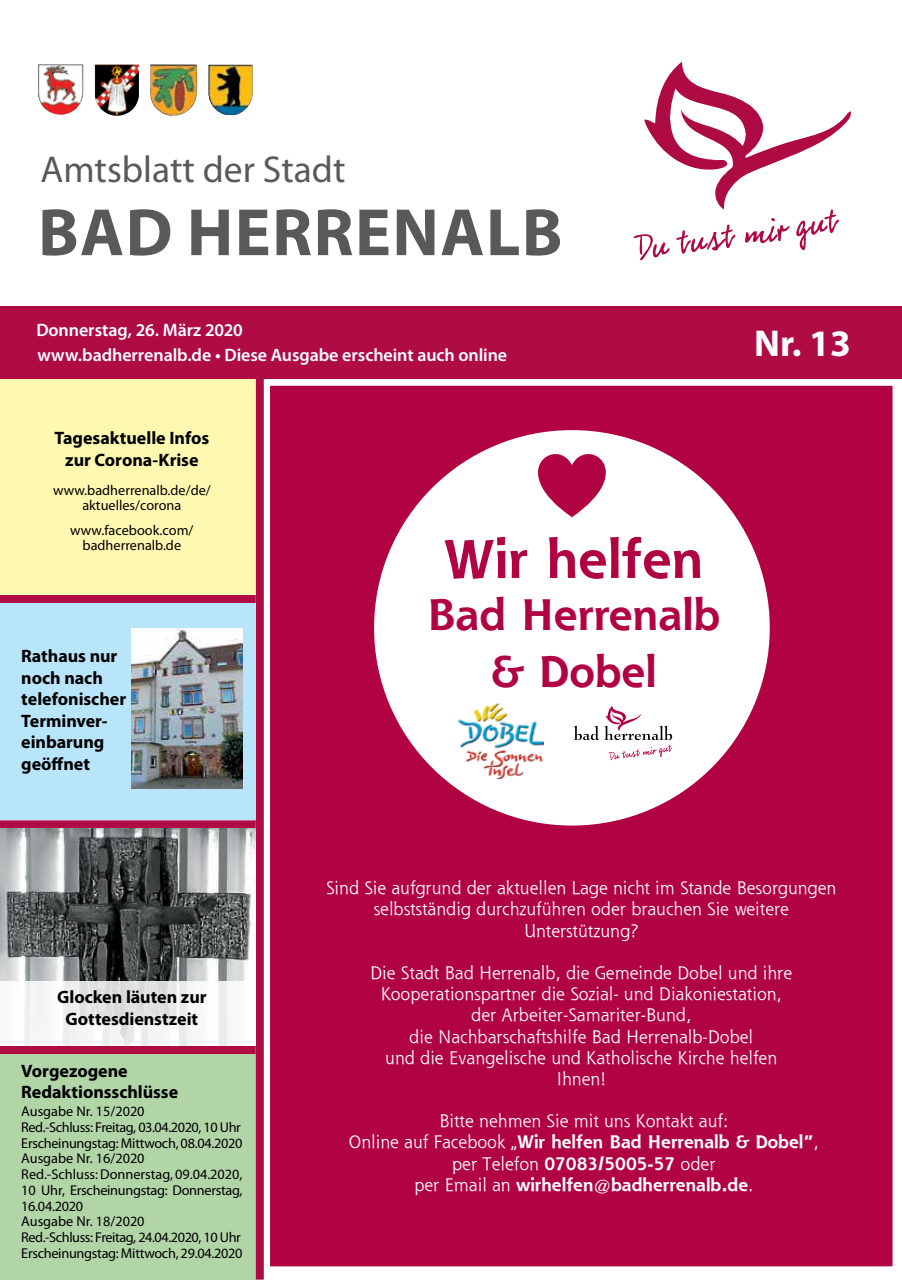
<style>
.page{position:relative;width:902px;height:1280px;background:#fff}
.page>*{position:absolute;margin:0;border:0;box-sizing:border-box;transform-origin:0 0}
.t1{font:700 67.5px "Myriad Pro";letter-spacing:.02em;color:#58595b}
.t2{font:700 53.1px "Shannon";color:#b10342}
.t3{font:700 43.2px/57.4px "Shannon";color:#b10342;text-align:center}
.t4{font:37.5px "Myriad Pro";color:#58595b}
.t5{font:700 37.5px "Myriad Pro";color:#fff}
.t6{font:700 18px/21.6px "Myriad Pro";letter-spacing:-.005em;color:#000;text-align:center}
.t7{font:600 18px "Myriad Pro";letter-spacing:-.005em;color:#fff}
.t8{font:17.7px/21.1px "Shannon";color:#fff;text-align:center}
.t9{font:14.25px/15.8px "Myriad Pro";letter-spacing:-.02em;color:#000}
.t10{font:14.25px/15.8px "Myriad Pro";color:#000;text-align:center}
.s1{font-weight:700}
</style>
<div class="page">
<div style="left:0;top:595px;width:255px;height:8px;background:#af0b45"></div>
<div style="left:0;top:820px;width:255px;height:9px;background:#af0b45"></div>
<div style="left:0;top:1046px;width:255px;height:8px;background:#af0b45"></div>
<div style="left:255px;top:378px;width:9px;height:901px;background:#af0b45"></div>
<div style="left:0;top:306px;width:901px;height:72px;background:#af0b45"></div>
<svg style="left:633px;top:62px;width:218px;height:198px"></svg>
<img style="left:95px;top:64px;width:44px;height:52px">
<img style="left:208px;top:65px;width:45px;height:50px">
<img style="left:150px;top:65px;width:47px;height:51px">
<img style="left:38px;top:64px;width:46px;height:51px">
<img style="left:0;top:828px;width:255px;height:153px">
<div style="left:0;top:603px;width:255px;height:217px;background:#b9e5fa"></div>
<svg style="left:24px;top:981px;width:204px;height:65px;fill:#f1f1f2"></svg>
<div style="left:0;top:1054px;width:255px;height:226px;background:#b2d5a8"></div>
<div style="left:0;top:379px;width:255px;height:216px;background:#fff8b1"></div>
<div style="left:268px;top:384px;width:626px;height:884px;background:#b10342"></div>
<div style="left:374px;top:430px;width:395px;height:395px;background:#fff;border-radius:50%"></div>
<img style="left:458px;top:703px;width:85px;height:75px">
<svg style="left:503px;top:434px;width:137px;height:83px"></svg>
<svg style="left:573px;top:706px;width:99px;height:54px"></svg>
<div style="left:267px;top:383px;width:628px;height:886px;border:3px solid #fff"></div>
<img style="left:132px;top:629px;width:111px;height:160px">
<h3 class="t4" style="left:41px;top:146px;width:306px">Amtsblatt der Stadt</h3>
<h1 class="t1" style="left:38px;top:188px;width:526px">bad herrenalb</h1>
<p class="t7" style="left:36px;top:319px;width:208px">Donnerstag, 26. März 2020</p>
<h3 class="t5" style="left:754px;top:319px;width:98px">Nr. 13</h3>
<p class="t7" style="left:37px;top:343px;width:471px">www.badherrenalb.de • Diese Ausgabe erscheint auch online</p>
<p class="t6" style="left:55px;top:427px;width:156px">Tagesaktuelle Infos zur Corona-Krise</p>
<p class="t10" style="left:53px;top:482px;width:159px">www.badherrenalb.de/de/ aktuelles/corona</p>
<p class="t10" style="left:70px;top:522px;width:125px">www.facebook.com/ badherrenalb.de</p>
<p class="t6" style="left:21px;top:644px;width:106px;text-align:left">Rathaus nur noch nach telefonischer<br>Terminver&shy;einbarung geöffnet</p>
<p class="t6" style="left:57px;top:985px;width:151px">Glocken läuten zur<br>Gottesdienstzeit</p>
<p class="t6" style="left:21px;top:1059px;width:158px;text-align:left">Vorgezogene<br>Redaktionsschlüsse</p>
<p class="t9" style="left:21px;top:1103px;width:223px">Ausgabe Nr. 15/2020<br>Red.-Schluss: Freitag, 03.04.2020, 10 Uhr<br>Erscheinungstag: Mittwoch, 08.04.2020<br>Ausgabe Nr. 16/2020<br>Red.-Schluss: Donnerstag, 09.04.2020,<br>10 Uhr, Erscheinungstag: Donnerstag,<br>16.04.2020<br>Ausgabe Nr. 18/2020<br>Red.-Schluss: Freitag, 24.04.2020, 10 Uhr<br>Erscheinungstag: Mittwoch, 29.04.2020</p>
<h2 class="t2" style="left:444px;top:527px;width:260px">Wir helfen</h2>
<h3 class="t3" style="left:427px;top:586px;width:294px">Bad Herrenalb &amp; Dobel</h3>
<p class="t8" style="left:326px;top:877px;width:511px">Sind Sie aufgrund der aktuellen Lage nicht im Stande Besorgungen selbstständig durchzuführen oder brauchen Sie weitere<br>Unterstützung?</p>
<p class="t8" style="left:370px;top:962px;width:423px">Die Stadt Bad Herrenalb, die Gemeinde Dobel und ihre Kooperationspartner die Sozial- und Diakoniestation, der Arbeiter-Samariter-Bund,<br>die Nachbarschaftshilfe Bad Herrenalb-Dobel<br>und die Evangelische und Katholische Kirche helfen Ihnen!</p>
<p class="t8" style="left:349px;top:1110px;width:471px">Bitte nehmen Sie mit uns Kontakt auf:<br>Online auf Facebook „<span class="s1">Wir helfen Bad Herrenalb &amp; Dobel“</span>, per Telefon <span class="s1">07083/5005-57</span> oder<br>per Email an <span class="s1">wirhelfen@badherrenalb.de</span>.</p>
</div>
